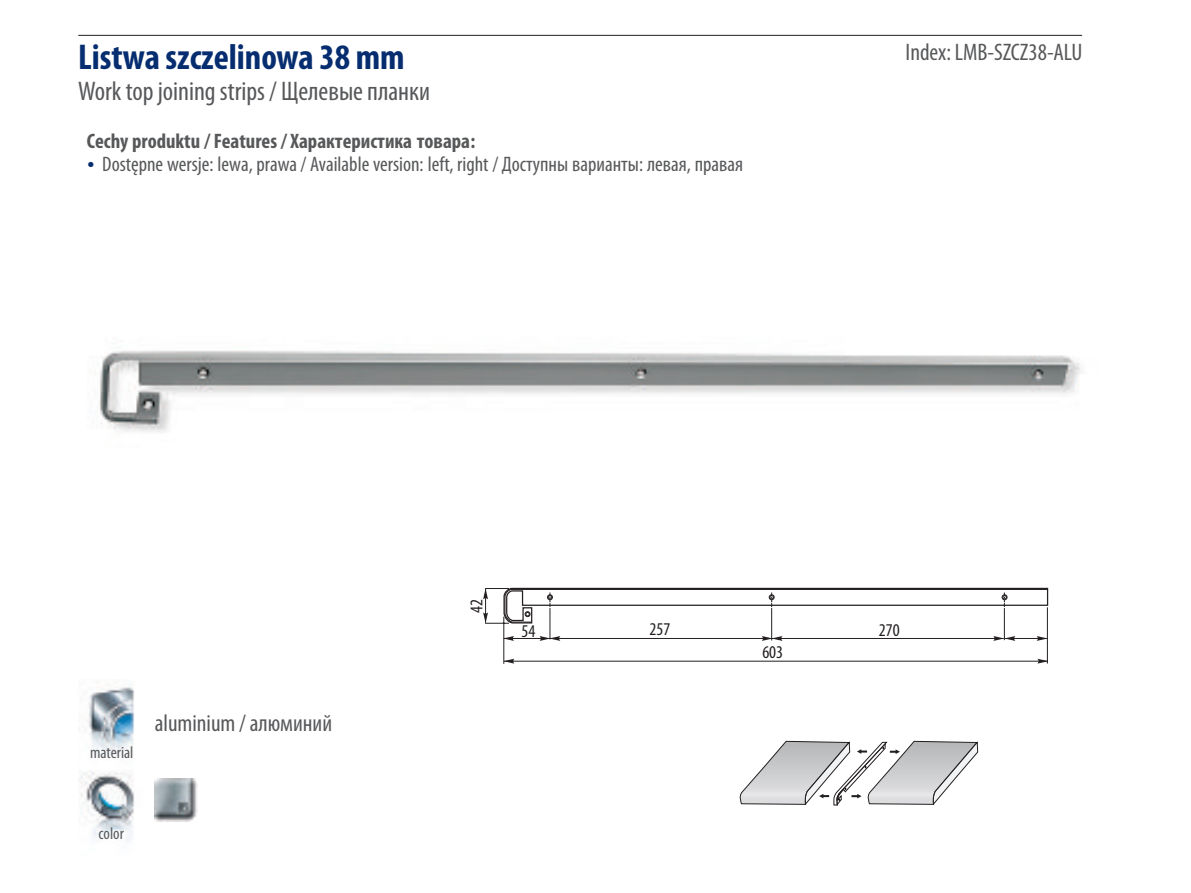
<style>
.page{position:relative;width:1191px;height:893px;background:#fff}
.page>*{position:absolute;margin:0;border:0;box-sizing:border-box;transform-origin:0 0}
.t1{font:700 condensed 36px "Myriad Pro";color:#052d6f}
.t2{font:condensed 27px "Myriad Pro";color:#57585a}
.t3{font:condensed 24px "Myriad Pro";color:#57585a}
.t4{font:condensed 21px "Myriad Pro";color:#57585a}
.t5{font:700 condensed 21px "Myriad Pro";color:#57585a}
.t6{font:condensed 18px "Myriad Pro";color:#231f20}
.t7{font:condensed 16.8px "Myriad Pro";color:#57585a}
.s1{color:#052d6f}
</style>
<div class="page">
<img style="left:99px;top:350px;width:982px;height:83px">
<hr style="left:504px;top:661px;width:543px;height:1px;background:#231f20">
<hr style="left:503px;top:638px;width:47px;height:1px;background:#231f20">
<hr style="left:550px;top:638px;width:222px;height:1px;background:#231f20">
<hr style="left:772px;top:638px;width:231px;height:1px;background:#231f20">
<hr style="left:1005px;top:638px;width:42px;height:1px;background:#231f20">
<svg style="left:504px;top:659px;width:10px;height:5px"></svg>
<svg style="left:1037px;top:659px;width:11px;height:5px"></svg>
<svg style="left:504px;top:636px;width:10px;height:5px"></svg>
<svg style="left:539px;top:636px;width:21px;height:5px"></svg>
<svg style="left:762px;top:636px;width:20px;height:5px"></svg>
<svg style="left:993px;top:636px;width:22px;height:5px"></svg>
<svg style="left:1036px;top:636px;width:10px;height:5px"></svg>
<hr style="left:1003px;top:608px;width:2px;height:32px;background:#231f20">
<hr style="left:1046px;top:607px;width:2px;height:56px;background:#231f20">
<hr style="left:771px;top:608px;width:1px;height:32px;background:#231f20">
<hr style="left:549px;top:608px;width:1px;height:31px;background:#231f20">
<hr style="left:503px;top:617px;width:1px;height:47px;background:#231f20">
<svg style="left:483px;top:587px;width:565px;height:37px"></svg>
<img style="left:78px;top:682px;width:56px;height:159px">
<img style="left:155px;top:779px;width:42px;height:42px">
<svg style="left:739px;top:741px;width:239px;height:65px"></svg>
<hr style="left:78px;top:35px;width:1004px;height:1px;background:#231f20">
<h1 class="t1" style="left:78px;top:42px;width:328px">Listwa szczelinowa 38 mm</h1>
<p class="t2" style="left:78px;top:79px;width:353px">Work top joining strips / Щелевые планки</p>
<p class="t5" style="left:87px;top:133px;width:390px">Cechy produktu / Features / Характеристика товара:</p>
<p class="t4" style="left:87px;top:155px;width:658px"><span class="s1">•</span>Dostępne wersje: lewa, prawa / Available version: left, right / Доступны варианты: левая, правая</p>
<p class="t3" style="left:905px;top:42px;width:178px">Index: LMB-SZCZ38-ALU</p>
<p class="t7" style="left:90px;top:745px;width:45px">material</p>
<p class="t3" style="left:155px;top:713px;width:179px">aluminium / алюминий</p>
<p class="t7" style="left:99px;top:826px;width:27px">color</p>
<p class="t6" style="left:469px;top:613px;width:15px;rotate:-90deg">42</p>
<p class="t6" style="left:521px;top:624px;width:15px">54</p>
<p class="t6" style="left:649px;top:622px;width:22px">257</p>
<p class="t6" style="left:762px;top:645px;width:22px">603</p>
<p class="t6" style="left:879px;top:623px;width:22px">270</p>
</div>
